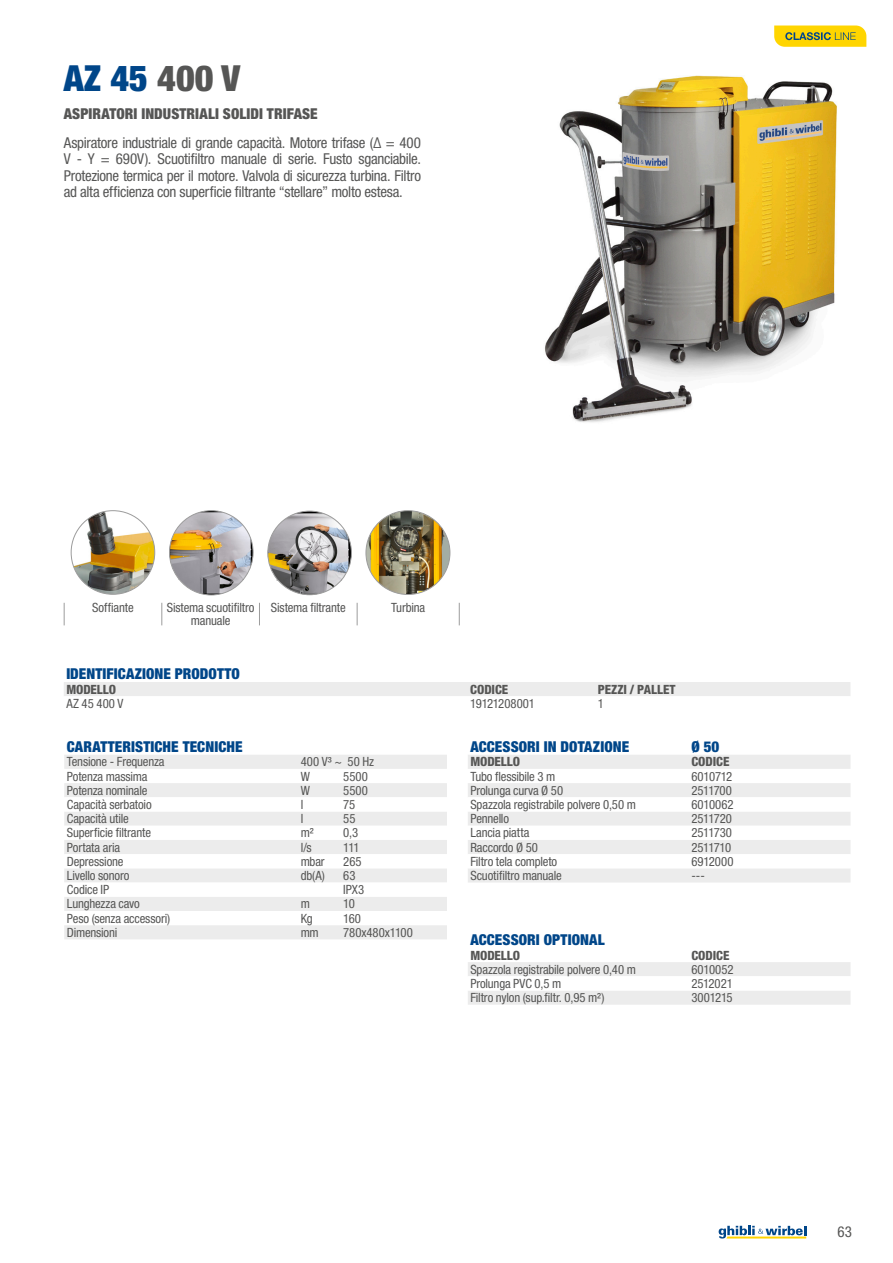
<style>
.page{position:relative;width:893px;height:1263px;background:#fff}
.page>*{position:absolute;margin:0;border:0;box-sizing:border-box;transform-origin:0 0}
._1-TitoloMacchina{font:900 condensed 36px "Helvetica Neue LT Std";color:#004689}
._4-Testo_descrizione{font:condensed 15px/16.5px "Helvetica Neue LT Std";letter-spacing:-.015em;color:#565655;text-align:justify}
._3-titoloTabella{font:900 condensed 15px "Helvetica Neue LT Std";letter-spacing:.005em;color:#004689}
._2-sottotitolo{font:900 condensed 15px "Helvetica Neue LT Std";letter-spacing:.005em;color:#565655}
._5-Testo_tabella_a_sx{font:condensed 12.75px "Helvetica Neue LT Std";letter-spacing:-.01em;color:#565655}
._5-Testo_tabella-al-centro{font:condensed 12.75px/13.5px "Helvetica Neue LT Std";letter-spacing:-.01em;color:#565655;text-align:center}
._3b-SottotitoloTabella{font:800 condensed 12.75px "Helvetica Neue LT Std";letter-spacing:-.005em;color:#565655}
._5-Testo_tabella_a_sx-2{font:condensed 12.75px "Helvetica Neue LT Std";letter-spacing:-.04em;color:#565655}
.s1{color:#565655}
</style>
<div class="page">
<img style="left:71px;top:511px;width:84px;height:83px;border-radius:42px">
<img style="left:169px;top:510px;width:84px;height:85px">
<svg style="left:267px;top:511px;width:85px;height:84px"></svg>
<img style="left:366px;top:510px;width:84px;height:85px">
<img style="left:544px;top:33px;width:323px;height:389px">
<div style="left:468px;top:755px;width:382px;height:250px;background:#ececec"></div>
<svg style="left:468px;top:769px;width:382px;height:221px"></svg>
<div style="left:64px;top:755px;width:383px;height:184px;background:#ececec"></div>
<svg style="left:64px;top:769px;width:383px;height:156px"></svg>
<div style="left:64px;top:682px;width:786px;height:14px;background:#ececec"></div>
<svg style="left:64px;top:603px;width:1px;height:22px"></svg>
<svg style="left:162px;top:603px;width:1px;height:22px"></svg>
<svg style="left:259px;top:603px;width:1px;height:22px"></svg>
<svg style="left:357px;top:603px;width:1px;height:22px"></svg>
<svg style="left:459px;top:603px;width:1px;height:22px"></svg>
<svg style="left:719px;top:1226px;width:87px;height:12px"></svg>
<svg style="left:774px;top:26px;width:92px;height:21px"></svg>
<p class="_1-TitoloMacchina" style="left:64px;top:56px;width:178px">AZ 45 <span class="s1">400 V</span></p>
<p class="_2-sottotitolo" style="left:64px;top:105px;width:255px">ASPIRATORI INDUSTRIALI SOLIDI TRIFASE</p>
<p class="_4-Testo_descrizione" style="left:64px;top:134px;width:359px">Aspiratore industriale di grande capacità. Motore trifase (Δ = 400<br>V - Y = 690V). Scuotifiltro manuale di serie. Fusto sganciabile.<br>Protezione termica per il motore. Valvola di sicurezza turbina. Filtro ad alta efficienza con superficie filtrante “stellare” molto estesa.</p>
<p class="_5-Testo_tabella-al-centro" style="left:92px;top:600px;width:43px">Soffiante</p>
<p class="_5-Testo_tabella-al-centro" style="left:167px;top:600px;width:89px">Sistema scuotifiltro manuale</p>
<p class="_5-Testo_tabella-al-centro" style="left:271px;top:600px;width:76px">Sistema filtrante</p>
<p class="_5-Testo_tabella-al-centro" style="left:391px;top:600px;width:35px">Turbina</p>
<p class="_3-titoloTabella" style="left:66px;top:665px;width:175px">IDENTIFICAZIONE PRODOTTO</p>
<p class="_3b-SottotitoloTabella" style="left:66px;top:681px;width:51px">MODELLO</p>
<p class="_3b-SottotitoloTabella" style="left:470px;top:681px;width:40px">CODICE</p>
<p class="_3b-SottotitoloTabella" style="left:598px;top:681px;width:79px">PEZZI / PALLET</p>
<p class="_5-Testo_tabella_a_sx" style="left:66px;top:696px;width:59px">AZ 45 400 V</p>
<p class="_5-Testo_tabella_a_sx" style="left:470px;top:696px;width:66px">19121208001</p>
<p class="_5-Testo_tabella_a_sx" style="left:598px;top:696px;width:8px">1</p>
<p class="_3-titoloTabella" style="left:67px;top:737px;width:177px">CARATTERISTICHE TECNICHE</p>
<p class="_5-Testo_tabella_a_sx" style="left:67px;top:754px;width:99px">Tensione - Frequenza</p>
<p class="_5-Testo_tabella_a_sx" style="left:301px;top:754px;width:75px">400 V³ ~ 50 Hz</p>
<p class="_5-Testo_tabella_a_sx" style="left:67px;top:769px;width:82px">Potenza massima</p>
<p class="_5-Testo_tabella_a_sx" style="left:301px;top:769px;width:11px">W</p>
<p class="_5-Testo_tabella_a_sx" style="left:343px;top:769px;width:26px">5500</p>
<p class="_5-Testo_tabella_a_sx" style="left:67px;top:783px;width:82px">Potenza nominale</p>
<p class="_5-Testo_tabella_a_sx" style="left:301px;top:783px;width:11px">W</p>
<p class="_5-Testo_tabella_a_sx" style="left:343px;top:783px;width:26px">5500</p>
<p class="_5-Testo_tabella_a_sx" style="left:67px;top:797px;width:86px">Capacità serbatoio</p>
<p class="_5-Testo_tabella_a_sx" style="left:301px;top:797px;width:4px">l</p>
<p class="_5-Testo_tabella_a_sx" style="left:343px;top:797px;width:14px">75</p>
<p class="_5-Testo_tabella_a_sx" style="left:67px;top:811px;width:63px">Capacità utile</p>
<p class="_5-Testo_tabella_a_sx" style="left:301px;top:811px;width:4px">l</p>
<p class="_5-Testo_tabella_a_sx" style="left:343px;top:811px;width:14px">55</p>
<p class="_5-Testo_tabella_a_sx" style="left:67px;top:825px;width:86px">Superficie filtrante</p>
<p class="_5-Testo_tabella_a_sx" style="left:301px;top:825px;width:15px">m²</p>
<p class="_5-Testo_tabella_a_sx" style="left:343px;top:825px;width:16px">0,3</p>
<p class="_5-Testo_tabella_a_sx" style="left:67px;top:840px;width:55px">Portata aria</p>
<p class="_5-Testo_tabella_a_sx" style="left:301px;top:840px;width:13px">l/s</p>
<p class="_5-Testo_tabella_a_sx" style="left:343px;top:840px;width:18px">111</p>
<p class="_5-Testo_tabella_a_sx" style="left:67px;top:854px;width:58px">Depressione</p>
<p class="_5-Testo_tabella_a_sx" style="left:301px;top:854px;width:26px">mbar</p>
<p class="_5-Testo_tabella_a_sx" style="left:343px;top:854px;width:20px">265</p>
<p class="_5-Testo_tabella_a_sx" style="left:67px;top:868px;width:64px">Livello sonoro</p>
<p class="_5-Testo_tabella_a_sx" style="left:301px;top:868px;width:26px">db(A)</p>
<p class="_5-Testo_tabella_a_sx" style="left:343px;top:868px;width:14px">63</p>
<p class="_5-Testo_tabella_a_sx" style="left:67px;top:882px;width:44px">Codice IP</p>
<p class="_5-Testo_tabella_a_sx" style="left:343px;top:882px;width:22px">IPX3</p>
<p class="_5-Testo_tabella_a_sx" style="left:67px;top:896px;width:75px">Lunghezza cavo</p>
<p class="_5-Testo_tabella_a_sx" style="left:301px;top:896px;width:11px">m</p>
<p class="_5-Testo_tabella_a_sx" style="left:343px;top:896px;width:13px">10</p>
<p class="_5-Testo_tabella_a_sx" style="left:67px;top:911px;width:105px">Peso (senza accessori)</p>
<p class="_5-Testo_tabella_a_sx" style="left:301px;top:911px;width:14px">Kg</p>
<p class="_5-Testo_tabella_a_sx" style="left:343px;top:911px;width:19px">160</p>
<p class="_5-Testo_tabella_a_sx" style="left:67px;top:925px;width:52px">Dimensioni</p>
<p class="_5-Testo_tabella_a_sx" style="left:301px;top:925px;width:20px">mm</p>
<p class="_5-Testo_tabella_a_sx" style="left:343px;top:925px;width:71px">780x480x1100</p>
<p class="_3-titoloTabella" style="left:470px;top:737px;width:160px">ACCESSORI IN DOTAZIONE</p>
<p class="_3-titoloTabella" style="left:691px;top:737px;width:29px">Ø 50</p>
<p class="_3b-SottotitoloTabella" style="left:470px;top:754px;width:51px">MODELLO</p>
<p class="_3b-SottotitoloTabella" style="left:691px;top:754px;width:40px">CODICE</p>
<p class="_5-Testo_tabella_a_sx" style="left:470px;top:769px;width:86px">Tubo flessibile 3 m</p>
<p class="_5-Testo_tabella_a_sx" style="left:691px;top:769px;width:42px">6010712</p>
<p class="_5-Testo_tabella_a_sx" style="left:470px;top:783px;width:94px">Prolunga curva Ø 50</p>
<p class="_5-Testo_tabella_a_sx" style="left:691px;top:783px;width:42px">2511700</p>
<p class="_5-Testo_tabella_a_sx" style="left:470px;top:797px;width:167px">Spazzola registrabile polvere 0,50 m</p>
<p class="_5-Testo_tabella_a_sx" style="left:691px;top:797px;width:44px">6010062</p>
<p class="_5-Testo_tabella_a_sx" style="left:470px;top:811px;width:40px">Pennello</p>
<p class="_5-Testo_tabella_a_sx" style="left:691px;top:811px;width:42px">2511720</p>
<p class="_5-Testo_tabella_a_sx" style="left:470px;top:825px;width:61px">Lancia piatta</p>
<p class="_5-Testo_tabella_a_sx" style="left:691px;top:825px;width:42px">2511730</p>
<p class="_5-Testo_tabella_a_sx" style="left:470px;top:840px;width:69px">Raccordo Ø 50</p>
<p class="_5-Testo_tabella_a_sx-2" style="left:691px;top:840px;width:41px">2511710</p>
<p class="_5-Testo_tabella_a_sx" style="left:470px;top:854px;width:88px">Filtro tela completo</p>
<p class="_5-Testo_tabella_a_sx" style="left:691px;top:854px;width:44px">6912000</p>
<p class="_5-Testo_tabella_a_sx" style="left:470px;top:868px;width:93px">Scuotifiltro manuale</p>
<p class="_5-Testo_tabella_a_sx" style="left:691px;top:868px;width:15px">---</p>
<p class="_3-titoloTabella" style="left:470px;top:931px;width:136px">ACCESSORI OPTIONAL</p>
<p class="_3b-SottotitoloTabella" style="left:470px;top:947px;width:51px">MODELLO</p>
<p class="_3b-SottotitoloTabella" style="left:691px;top:947px;width:40px">CODICE</p>
<p class="_5-Testo_tabella_a_sx" style="left:470px;top:962px;width:167px">Spazzola registrabile polvere 0,40 m</p>
<p class="_5-Testo_tabella_a_sx" style="left:691px;top:962px;width:44px">6010052</p>
<p class="_5-Testo_tabella_a_sx" style="left:470px;top:976px;width:92px">Prolunga PVC 0,5 m</p>
<p class="_5-Testo_tabella_a_sx" style="left:691px;top:976px;width:43px">2512021</p>
<p class="_5-Testo_tabella_a_sx" style="left:470px;top:990px;width:136px">Filtro nylon (sup.filtr. 0,95 m²)</p>
<p class="_5-Testo_tabella_a_sx" style="left:691px;top:990px;width:43px">3001215</p>
<p class="_4-Testo_descrizione" style="left:838px;top:1223px;width:16px">63</p>
</div>
